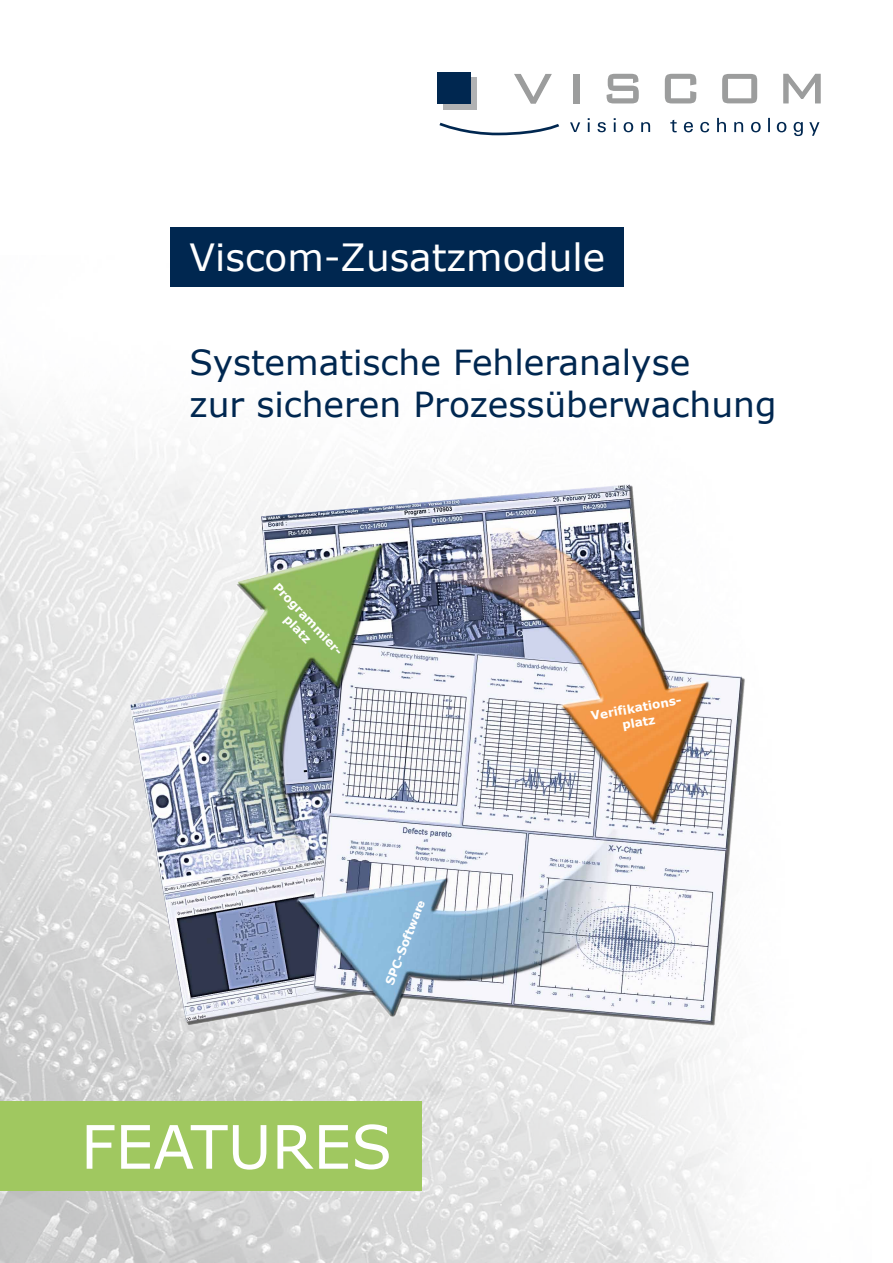
<style>
.page{position:relative;width:893px;height:1263px;background:#fff}
.page>*{position:absolute;margin:0;border:0;box-sizing:border-box;transform-origin:0 0}
._01_Headline_Negativ{font:60px "Verdana";color:#fff}
._02_Headline_Negativ{font:37.5px "Verdana";color:#fff}
._01_Headline_Titel{font:34.5px/42px "Verdana";color:#002750}
._05_Bildunterschrift{font:700 12px/14.4px "Verdana";color:#fff;text-align:center}
.s1{font-family:"Univers";font-weight:900}
</style>
<div class="page">
<img style="left:0;top:411px;width:745px;height:852px">
<div style="left:170px;top:227px;width:454px;height:60px;background:#002750"></div>
<div style="left:0;top:1101px;width:421px;height:90px;background:#a0c860"></div>
<div style="left:443px;top:78px;width:34px;height:32px;background:#b1b2b3"></div>
<svg style="left:514px;top:74px;width:38px;height:30px"></svg>
<div style="left:573px;top:74px;width:6px;height:29px;background:#9c9d9d"></div>
<svg style="left:607px;top:74px;width:32px;height:29px"></svg>
<svg style="left:665px;top:74px;width:31px;height:29px"></svg>
<svg style="left:783px;top:74px;width:38px;height:29px"></svg>
<svg style="left:570px;top:122px;width:10px;height:10px"></svg>
<svg style="left:588px;top:118px;width:2px;height:14px"></svg>
<svg style="left:597px;top:122px;width:9px;height:10px"></svg>
<svg style="left:614px;top:118px;width:2px;height:14px"></svg>
<svg style="left:624px;top:122px;width:9px;height:10px"></svg>
<svg style="left:641px;top:122px;width:9px;height:10px"></svg>
<div style="left:437px;top:72px;width:33px;height:32px;background:#002750"></div>
<svg style="left:439px;top:123px;width:120px;height:13px"></svg>
<svg style="left:670px;top:120px;width:7px;height:12px"></svg>
<svg style="left:684px;top:122px;width:9px;height:10px"></svg>
<svg style="left:700px;top:122px;width:9px;height:10px"></svg>
<svg style="left:717px;top:118px;width:9px;height:14px"></svg>
<svg style="left:734px;top:122px;width:9px;height:10px"></svg>
<svg style="left:751px;top:122px;width:10px;height:10px"></svg>
<svg style="left:768px;top:118px;width:2px;height:14px"></svg>
<svg style="left:777px;top:122px;width:9px;height:10px"></svg>
<svg style="left:794px;top:122px;width:9px;height:14px"></svg>
<svg style="left:809px;top:122px;width:10px;height:14px"></svg>
<svg style="left:722px;top:74px;width:35px;height:29px"></svg>
<img style="left:236px;top:485px;width:386px;height:143px">
<p class="_02_Headline_Negativ" style="left:190px;top:232px;width:417px">Viscom-Zusatzmodule</p>
<p class="_01_Headline_Titel" style="left:190px;top:341px;width:588px">Systematische Fehleranalyse<br>zur sicheren Prozessüberwachung</p>
<p class="_05_Bildunterschrift" style="left:281px;top:579px;width:96px;rotate:47deg">Programmier&shy;platz</p>
<p class="_05_Bildunterschrift" style="left:382px;top:981px;width:92px;rotate:-69deg">SPC-Soft<span class="s1">ware</span></p>
<p class="_01_Headline_Negativ" style="left:81px;top:1106px;width:313px">FEATURES</p>
<p class="_05_Bildunterschrift" style="left:590px;top:708px;width:93px;rotate:-10deg">Verifikations&shy;platz</p>
</div>
